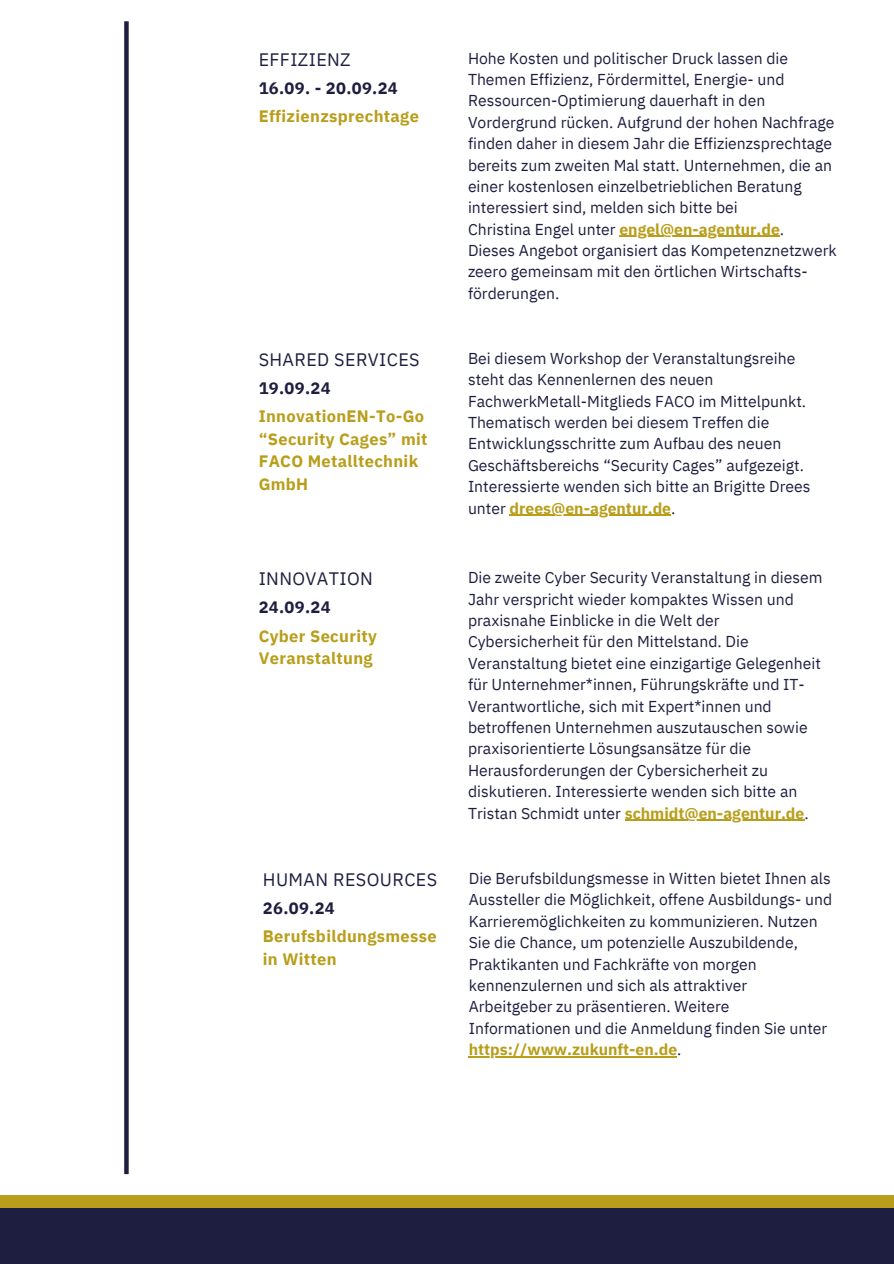
<style>
.page{position:relative;width:894px;height:1264px;background:#fff}
.page>*{position:absolute;margin:0;border:0;box-sizing:border-box;transform-origin:0 0}
.t1{font:18px "IBM Plex Sans";letter-spacing:.02em;color:#1e1f40}
.t2{font:700 16.5px/22.5px "IBM Plex Sans";letter-spacing:.02em;color:#b89e1a}
.t3{font:700 16.5px "IBM Plex Sans";letter-spacing:.02em;color:#1e1f40}
.t4{font:15.75px/21.3px "IBM Plex Sans";color:#1e1f40}
.s1{font-weight:700;color:#b89e1a}
</style>
<div class="page">
<div style="left:0;top:1207px;width:893px;height:56px;background:#1e1f40"></div>
<div style="left:0;top:1195px;width:893px;height:12px;background:#b89e1a"></div>
<hr style="left:509px;top:514px;width:162px;height:2px;background:#b89e1a">
<hr style="left:619px;top:236px;width:160px;height:1px;background:#b89e1a">
<hr style="left:624px;top:819px;width:180px;height:1px;background:#b89e1a">
<hr style="left:468px;top:1056px;width:209px;height:1px;background:#b89e1a">
<div style="left:124px;top:21px;width:5px;height:1153px;background:#1e1f40"></div>
<p class="t1" style="left:258px;top:47px;width:93px">EFFIZIENZ</p>
<h2 class="t3" style="left:258px;top:77px;width:141px">16.09. - 20.09.24</h2>
<h1 class="t2" style="left:258px;top:104px;width:162px">Effizienzsprechtage</h1>
<h2 class="t4" style="left:468px;top:47px;width:368px">Hohe Kosten und politischer Druck lassen die Themen Effizienz, Fördermittel, Energie- und Ressourcen-Optimierung dauerhaft in den Vordergrund rücken. Aufgrund der hohen Nachfrage finden daher in diesem Jahr die Effizienzsprechtage bereits zum zweiten Mal statt. Unternehmen, die an einer kostenlosen einzelbetrieblichen Beratung interessiert sind, melden sich bitte bei</h2>
<h1 class="t4" style="left:468px;top:218px;width:317px">Christina Engel unter <span class="s1">engel@en-agentur.de</span>.</h1>
<h3 class="t4" style="left:468px;top:239px;width:370px">Dieses Angebot organisiert das Kompetenznetzwerk</h3>
<p class="t4" style="left:468px;top:261px;width:341px">zeero gemeinsam mit den örtlichen Wirtschafts&shy;förderungen.</p>
<h2 class="t1" style="left:258px;top:347px;width:162px">SHARED SERVICES</h2>
<h1 class="t3" style="left:258px;top:377px;width:73px">19.09.24</h1>
<h3 class="t2" style="left:258px;top:404px;width:170px">InnovationEN-To-Go “Security Cages” mit<br>FACO Metalltechnik<br>GmbH</h3>
<p class="t4" style="left:468px;top:347px;width:339px">Bei diesem Workshop der Veranstaltungsreihe steht das Kennenlernen des neuen FachwerkMetall-Mitglieds FACO im Mittelpunkt.<br>Thematisch werden bei diesem Treffen die Entwicklungsschritte zum Aufbau des neuen Geschäftsbereichs “Security Cages” aufgezeigt.</p>
<p class="t4" style="left:468px;top:475px;width:344px">Interessierte wenden sich bitte an Brigitte Drees unter <span class="s1">drees@en-agentur.de</span>.</p>
<h3 class="t1" style="left:258px;top:567px;width:116px">INNOVATION</h3>
<p class="t3" style="left:258px;top:596px;width:73px">24.09.24</p>
<h2 class="t2" style="left:258px;top:624px;width:120px">Cyber Security<br>Veranstaltung</h2>
<h1 class="t4" style="left:468px;top:566px;width:356px">Die zweite Cyber Security Veranstaltung in diesem Jahr verspricht wieder kompaktes Wissen und praxisnahe Einblicke in die Welt der Cybersicherheit für den Mittelstand. Die Veranstaltung bietet eine einzigartige Gelegenheit für Unternehmer*innen, Führungskräfte und IT-Verantwortliche, sich mit Expert*innen und betroffenen Unternehmen auszutauschen sowie praxisorientierte Lösungsansätze für die Herausforderungen der Cybersicherheit zu diskutieren. Interessierte wenden sich bitte an Tristan Schmidt unter <span class="s1">schmidt@en-agentur.de</span>.</h1>
<p class="t1" style="left:263px;top:867px;width:176px">HUMAN RESOURCES</p>
<p class="t3" style="left:263px;top:897px;width:73px">26.09.24</p>
<p class="t2" style="left:263px;top:924px;width:175px">Berufsbildungsmesse in Witten</p>
<p class="t4" style="left:468px;top:867px;width:365px">Die Berufsbildungsmesse in Witten bietet Ihnen als Aussteller die Möglichkeit, offene Ausbildungs- und Karrieremöglichkeiten zu kommunizieren. Nutzen Sie die Chance, um potenzielle Auszubildende, Praktikanten und Fachkräfte von morgen kennenzulernen und sich als attraktiver Arbeitgeber zu präsentieren. Weitere Informationen und die Anmeldung finden Sie unter <span class="s1">https://www.zukunft-en.de</span>.</p>
</div>
